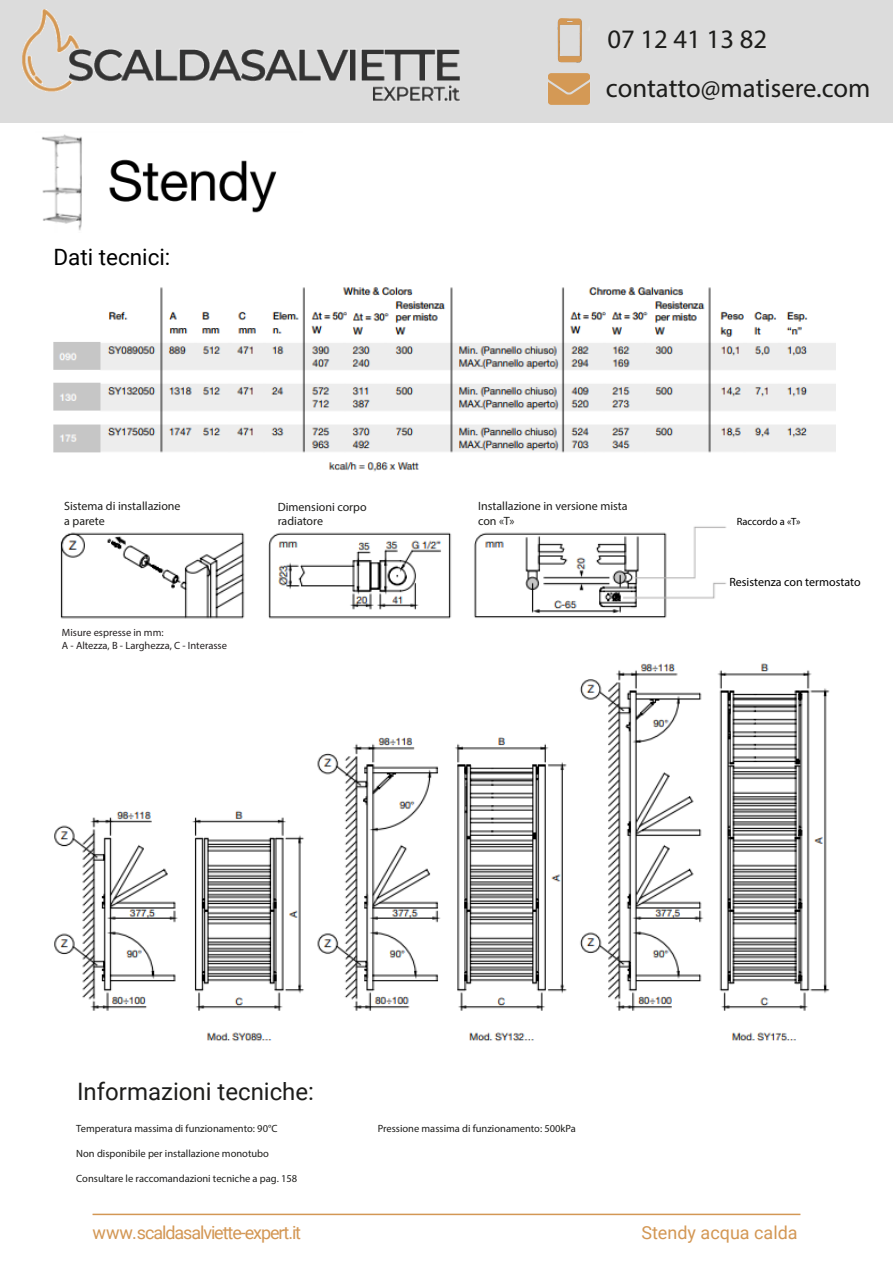
<style>
.page{position:relative;width:893px;height:1263px;background:#fff}
.page>*{position:absolute;margin:0;border:0;box-sizing:border-box;transform-origin:0 0}
.t1{font:26.7px/49.1px "Myriad Pro";color:#1d1d1b}
.t2{font:24px "Roboto";color:#1d1d1b}
.t3{font:22.5px "Roboto";color:#000}
.t4{font:18px "Roboto";letter-spacing:-.06em;color:#d39754}
.t5{font:18px "Roboto";color:#d39754}
.t6{font:12px/14.4px "Myriad Pro";color:#1d1d1b}
.t7{font:12px "Myriad Pro";color:#000}
.t8{font:10.5px "Myriad Pro";color:#1d1d1b}
.t9{font:10.5px/12.6px "Myriad Pro";color:#231f20}
.t10{font:10.5px "Myriad Pro";color:#000}
</style>
<div class="page">
<hr style="left:93px;top:1214px;width:707px;height:1px;background:#d39754">
<img style="left:41px;top:134px;width:236px;height:97px">
<img style="left:53px;top:287px;width:782px;height:185px">
<img style="left:60px;top:526px;width:667px;height:93px">
<img style="left:54px;top:663px;width:776px;height:379px">
<div style="left:40px;top:657px;width:247px;height:83px;background:#fff"></div>
<div style="left:0;top:0;width:893px;height:123px;background:#dcdcdc"></div>
<img style="left:557px;top:18px;width:25px;height:43px">
<img style="left:548px;top:61px;width:42px;height:44px">
<img style="left:22px;top:9px;width:438px;height:93px">
<h3 class="t3" style="left:53px;top:242px;width:119px">Dati tecnici:</h3>
<p class="t6" style="left:64px;top:499px;width:118px">Sistema di installazione a parete</p>
<p class="t6" style="left:278px;top:499px;width:90px">Dimensioni corpo radiatore</p>
<p class="t9" style="left:62px;top:626px;width:167px">Misure espresse in mm:<br>A - Altezza, B - Larghezza, C - Interasse</p>
<h1 class="t1" style="left:606px;top:14px;width:266px">07 12 41 13 82 contatto@matisere.com</h1>
<p class="t6" style="left:478px;top:499px;width:151px">Installazione in versione mista con «T»</p>
<p class="t10" style="left:737px;top:514px;width:65px">Raccordo a «T»</p>
<p class="t7" style="left:729px;top:574px;width:133px">Resistenza con termostato</p>
<h2 class="t2" style="left:77px;top:1074px;width:238px">Informazioni tecniche:</h2>
<p class="t8" style="left:76px;top:1122px;width:203px">Temperatura massima di funzionamento: 90°C</p>
<p class="t8" style="left:378px;top:1122px;width:200px">Pressione massima di funzionamento: 500kPa</p>
<p class="t8" style="left:76px;top:1147px;width:194px">Non disponibile per installazione monotubo</p>
<p class="t8" style="left:76px;top:1172px;width:222px">Consultare le raccomandazioni tecniche a pag. 158</p>
<h3 class="t4" style="left:93px;top:1220px;width:210px">www.scaldasalviette-expert.it</h3>
<h3 class="t5" style="left:641px;top:1220px;width:158px">Stendy acqua calda</h3>
</div>
